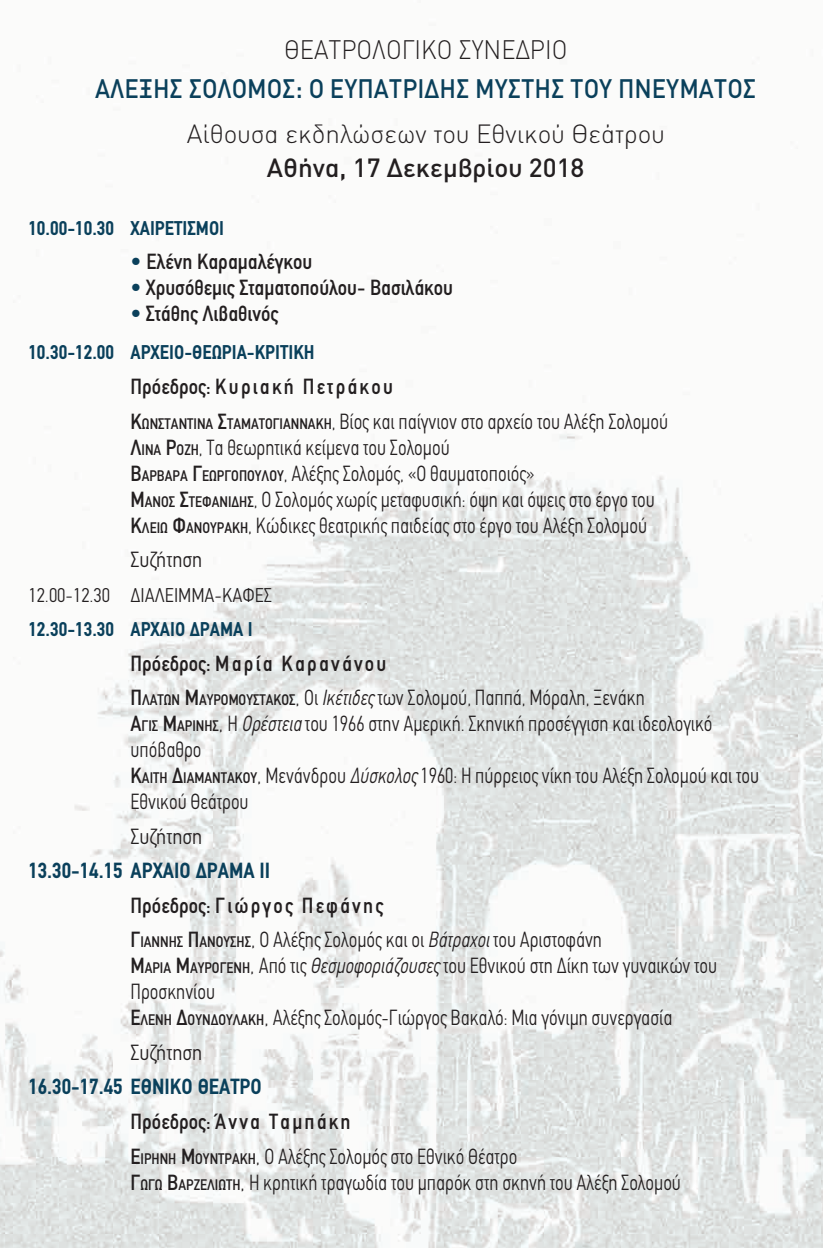
<style>
.page{position:relative;width:823px;height:1248px;background:#fff}
.page>*{position:absolute;margin:0;border:0;box-sizing:border-box;transform-origin:0 0}
.t1{font:500 26.4px "DIN Pro";color:#0a405b;scale:.91 1}
.t2{font:300 26.4px "DIN Pro";color:#231f20;scale:.91 1}
.t3{font:300 26px "DIN Pro";color:#231f20}
.t4{font:500 26px "DIN Pro";color:#231f20}
.t5{font:300 condensed 22px/26px "PF Din Text";color:#231f20}
.t6{font:300 condensed 22px/26px "PF Din Text";color:#231f20;scale:.9 1}
.t7{font:500 condensed 22px "PF Din Text";color:#231f20}
.t8{font:700 22px "PF Din Text Condensed";color:#0a405b}
.t9{font:700 20px "PF Din Text Condensed";color:#0a405b}
.t10{font:300 condensed 20px "PF Din Text";color:#231f20}
.s1{font-family:"PF Din Text Condensed";font-weight:700;font-stretch:normal;color:#0a405b}
.s2{font-weight:500}
.s3{font-weight:500;font-size:15.4px}
.s4{font-style:italic}
</style>
<div class="page">
<img style="left:0;top:63px;width:822px;height:1184px">
<p class="t2" style="left:284px;top:31px;width:312px">Θεατρολογικο Συνεδριο</p>
<p class="t1" style="left:95px;top:71px;width:727px">ΑΛΕΞΗΣ ΣΟΛΟΜΟΣ: Ο ΕΥΠΑΤΡΙΔΗΣ ΜΥΣΤΗΣ ΤΟΥ ΠΝΕΥΜΑΤΟΣ</p>
<p class="t3" style="left:187px;top:116px;width:479px">αίθουσα εκδηλώσεων του εθνικού Θεάτρου</p>
<p class="t4" style="left:267px;top:150px;width:319px">Αθήνα, 17 Δεκεμβρίου 2018</p>
<p class="t9" style="left:28px;top:216px;width:197px">10.00-10.30 ΧΑΙΡΕΤΙΣΜΟΙ</p>
<p class="t7" style="left:130px;top:249px;width:183px"><span class="s1">•</span> Ελένη Καραμαλέγκου</p>
<p class="t7" style="left:130px;top:275px;width:324px"><span class="s1">•</span> Χρυσόθεμις Σταματοπούλου- Βασιλάκου</p>
<p class="t7" style="left:130px;top:301px;width:149px"><span class="s1">•</span> Στάθης Λιβαθινός</p>
<p class="t9" style="left:28px;top:341px;width:287px">10.30-12.00 ΑΡΧΕΙΟ-ΘΕΩΡΙΑ-ΚΡΙΤΙΚΗ</p>
<p class="t6" style="left:130px;top:369px;width:598px;line-height:34.6px"><span class="s2">Πρόεδρος: Κυριακή Πετράκου<br></span><span class="s2">Κ</span><span class="s3">ωνσταντίνα</span> <span class="s2">σ</span><span class="s3">ταματογίανναΚη</span>, Βίος και παίγνιον στο αρχείο του Αλέξη Σολομού</p>
<p class="t6" style="left:130px;top:434px;width:583px"><span class="s2">Λ</span><span class="s3">ίνα</span> <span class="s2">Ρ</span><span class="s3">οζη</span>, Τα θεωρητικά κείμενα του Σολομού<br><span class="s2">Β</span><span class="s3">αΡΒαΡα</span> <span class="s2">γ</span><span class="s3">εωΡγοπούΛού</span>, Αλέξης Σολομός, «Ο θαυματοποιός»<br><span class="s2">μ</span><span class="s3">ανοσ</span> <span class="s2">σ</span><span class="s3">τεφανίδησ</span>, Ο Σολομός χωρίς μεταφυσική: όψη και όψεις στο έργο του <span class="s2">Κ</span><span class="s3">Λείω</span> <span class="s2">φ</span><span class="s3">ανούΡαΚη</span>, Κώδικες θεατρικής παιδείας στο έργο του Αλέξη Σολομού</p>
<p class="t5" style="left:130px;top:546px;width:73px">Συζήτηση</p>
<p class="t10" style="left:28px;top:583px;width:245px">12.00-12.30 ΔΙΑΛΕΙΜΜΑ-ΚΑΦΕΣ</p>
<p class="t9" style="left:28px;top:617px;width:226px">12.30-13.30 ΑΡΧΑΙΟ ΔΡΑΜΑ Ι</p>
<p class="t5" style="left:130px;top:646px;width:515px;line-height:34.6px"><span class="s2">Πρόεδρος: Μαρία Καρανάνου<br></span><span class="s2">π</span><span class="s3">Λατων</span> <span class="s2">μ</span><span class="s3">αύΡομούσταΚοσ</span>, Οι <span class="s4">Ικέτιδες</span> των Σολομού, Παππά, Μόραλη, Ξενάκη</p>
<p class="t5" style="left:130px;top:710px;width:629px"><span class="s2">α</span><span class="s3">γίσ</span> <span class="s2">μ</span><span class="s3">αΡίνησ</span>, Η <span class="s4">Ορέστεια</span> του 1966 στην Αμερική. Σκηνική προσέγγιση και ιδεολογικό υπόβαθρο<br><span class="s2">Κ</span><span class="s3">αίτη</span> <span class="s2">δ</span><span class="s3">ίαμανταΚού</span>, Μενάνδρου <span class="s4">Δύσκολος</span> 1960: Η πύρρειος νίκη του Αλέξη Σολομού και του Εθνικού Θεάτρου</p>
<p class="t5" style="left:130px;top:823px;width:73px">Συζήτηση</p>
<p class="t8" style="left:28px;top:857px;width:243px">13.30-14.15 ΑΡΧΑΙΟ ΔΡΑΜΑ ΙΙ</p>
<p class="t5" style="left:130px;top:888px;width:472px;line-height:34.6px"><span class="s2">Πρόεδρος: Γιώργος Πεφάνης<br></span><span class="s2">γ</span><span class="s3">ίαννησ</span> <span class="s2">π</span><span class="s3">ανούσησ</span>, Ο Αλέξης Σολομός και οι <span class="s4">Βάτραχοι</span> του Αριστοφάνη</p>
<p class="t5" style="left:130px;top:952px;width:588px"><span class="s2">μ</span><span class="s3">αΡία</span> <span class="s2">μ</span><span class="s3">αύΡογενη</span>, Από τις <span class="s4">Θεσμοφοριάζουσες</span> του Εθνικού στη Δίκη των γυναικών του<br>Προσκηνίου<br><span class="s2">ε</span><span class="s3">Λενη</span> <span class="s2">δ</span><span class="s3">ούνδούΛαΚη</span>, Αλέξης Σολομός-Γιώργος Βακαλό: Μια γόνιμη συνεργασία</p>
<p class="t5" style="left:130px;top:1039px;width:73px">Συζήτηση</p>
<p class="t8" style="left:28px;top:1073px;width:235px">16.30-17.45 ΕΘΝΙΚΟ ΘΕΑΤΡΟ</p>
<p class="t5" style="left:130px;top:1104px;width:388px;line-height:34.6px"><span class="s2">Πρόεδρος: Άννα Ταμπάκη<br></span><span class="s2">ε</span><span class="s3">ίΡηνη</span> <span class="s2">μ</span><span class="s3">ούντΡαΚη</span>, Ο Αλέξης Σολομός στο Εθνικό Θέατρο</p>
<p class="t5" style="left:130px;top:1168px;width:551px"><span class="s2">γ</span><span class="s3">ωγω</span> <span class="s2">Β</span><span class="s3">αΡζεΛίωτη</span>, Η κρητική τραγωδία του μπαρόκ στη σκηνή του Αλέξη Σολομού</p>
</div>
